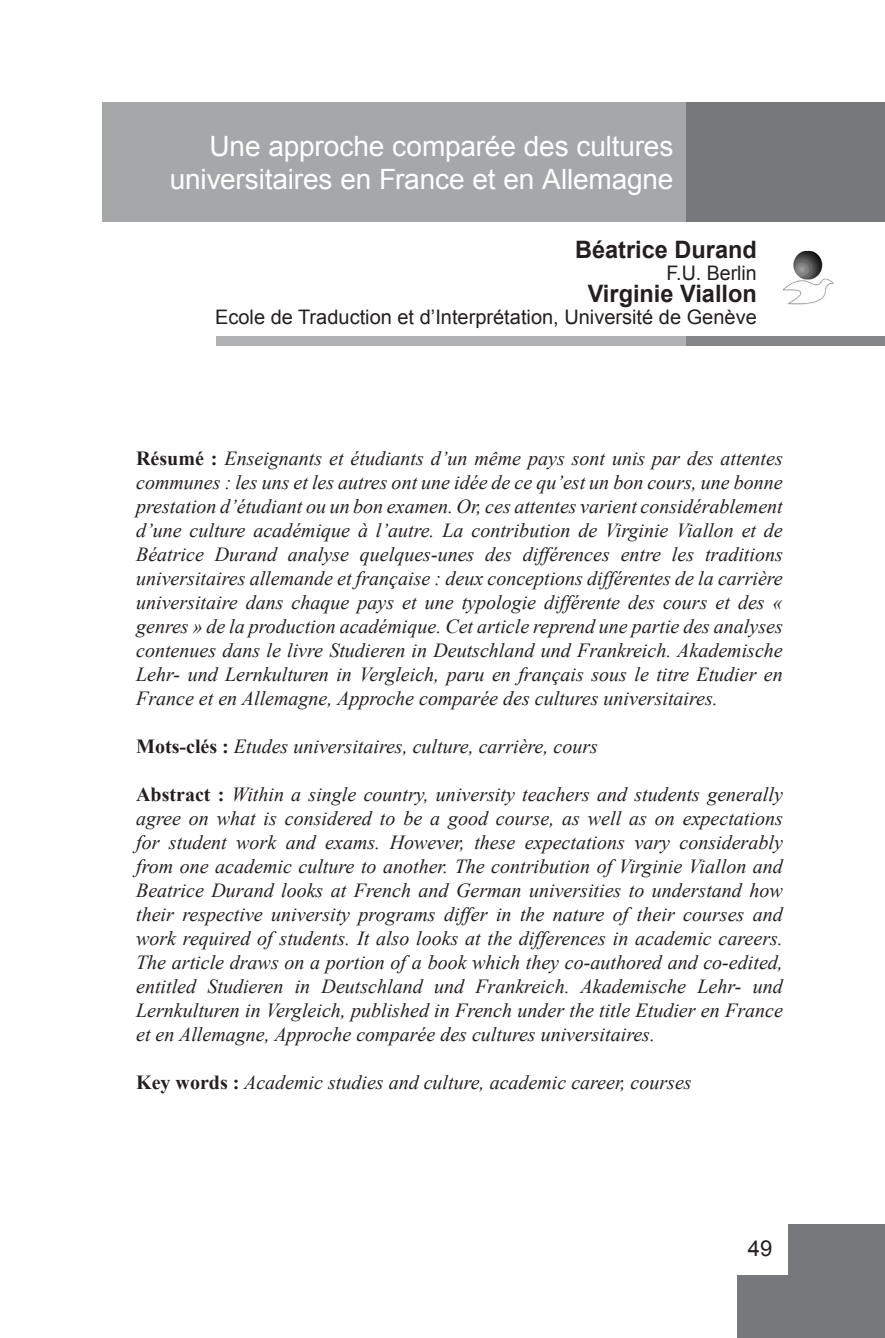
<style>
.page{position:relative;width:885px;height:1338px;background:#fff}
.page>*{position:absolute;margin:0;border:0;box-sizing:border-box;transform-origin:0 0}
.AVINUS_Abschnitts-Üb{font:28px/33.6px "Arial";letter-spacing:-.005em;color:#fff;text-align:right}
.SYN-TitelUnterschrif{font:700 24px "Arial";color:#231f20}
.t1{font:22px "Arial";color:#231f20}
.AVINUS_Abstracts___K{font:italic 20px/24px "Times New Roman";color:#231f20;text-align:justify}
.SYN-TitelUnterschrif-2{font:20px "Arial";color:#231f20}
.s1{font-weight:700;font-style:normal}
</style>
<div class="page">
<div style="left:737px;top:1276px;width:147px;height:62px;background:#77787b"></div>
<div style="left:788px;top:1225px;width:96px;height:113px;background:#77787b"></div>
<div style="left:216px;top:336px;width:475px;height:10px;background:#afb1b3"></div>
<div style="left:102px;top:102px;width:585px;height:119px;background:#a5a7a9"></div>
<img style="left:783px;top:251px;width:50px;height:54px">
<div style="left:686px;top:102px;width:198px;height:119px;background:#77787b"></div>
<div style="left:686px;top:336px;width:198px;height:10px;background:#848689"></div>
<p class="AVINUS_Abschnitts-Üb" style="left:170px;top:129px;width:505px">Une approche comparée des cultures universitaires en France et en Allemagne</p>
<p class="SYN-TitelUnterschrif" style="left:575px;top:234px;width:183px">Béatrice Durand</p>
<p class="SYN-TitelUnterschrif-2" style="left:666px;top:260px;width:92px">F.U. Berlin</p>
<p class="SYN-TitelUnterschrif" style="left:587px;top:278px;width:171px">Virginie Viallon</p>
<p class="SYN-TitelUnterschrif-2" style="left:215px;top:304px;width:543px">Ecole de Traduction et d’Interprétation, Université de Genève</p>
<p class="AVINUS_Abstracts___K" style="left:136px;top:446px;width:648px"><span class="s1">Résumé :</span> Enseignants et étudiants d’un même pays sont unis par des attentes communes : les uns et les autres ont une idée de ce qu’est un bon cours, une bonne prestation d’étudiant ou un bon examen. Or, ces attentes varient considérablement d’une culture académique à l’autre. La contribution de Virginie Viallon et de Béatrice Durand analyse quelques-unes des différences entre les traditions universitaires allemande et française : deux conceptions différentes de la carrière universitaire dans chaque pays et une typologie différente des cours et des « genres » de la production académique. Cet article reprend une partie des analyses contenues dans le livre Studieren in Deutschland und Frankreich. Akademische Lehr- und Lernkulturen in Vergleich, paru en français sous le titre Etudier en France et en Allemagne, Approche comparée des cultures universitaires.</p>
<p class="AVINUS_Abstracts___K" style="left:136px;top:734px;width:463px"><span class="s1">Mots-clés :</span> Etudes universitaires, culture, carrière, cours</p>
<p class="AVINUS_Abstracts___K" style="left:136px;top:782px;width:648px"><span class="s1">Abstract :</span> Within a single country, university teachers and students generally agree on what is considered to be a good course, as well as on expectations for student work and exams. However, these expectations vary considerably from one academic culture to another. The contribution of Virginie Viallon and Beatrice Durand looks at French and German universities to understand how their respective university programs differ in the nature of their courses and work required of students. It also looks at the differences in academic careers.<br>The article draws on a portion of a book which they co-authored and co-edited, entitled Studieren in Deutschland und Frankreich. Akademische Lehr- und Lernkulturen in Vergleich, published in French under the title Etudier en France et en Allemagne, Approche comparée des cultures universitaires.</p>
<p class="AVINUS_Abstracts___K" style="left:136px;top:1070px;width:557px"><span class="s1">Key words :</span> Academic studies and culture, academic career, courses</p>
<p class="t1" style="left:747px;top:1234px;width:26px">49</p>
</div>
